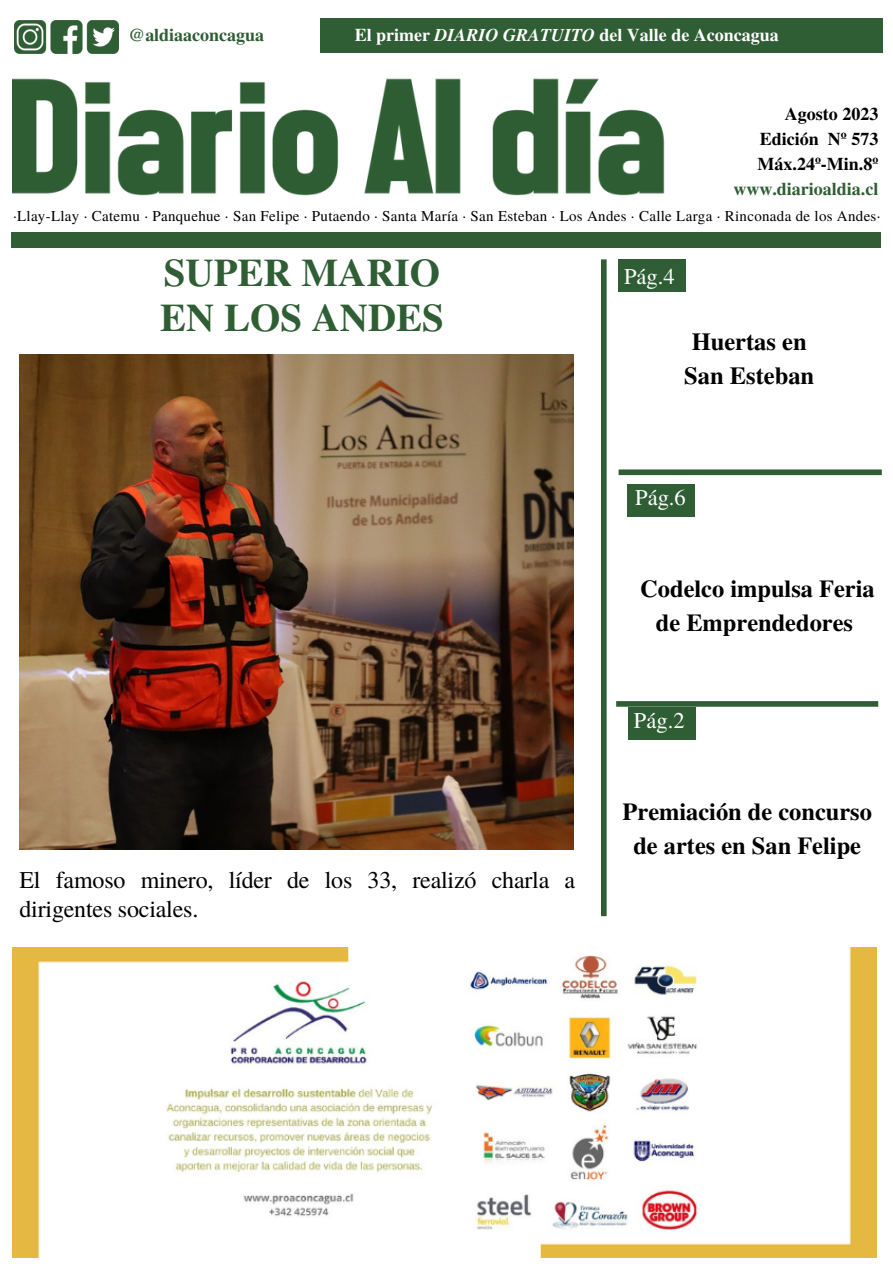
<style>
.page{position:relative;width:893px;height:1264px;background:#fff}
.page>*{position:absolute;margin:0;border:0;box-sizing:border-box;transform-origin:0 0}
.t1{font:700 39px "Te X Gyre Termes";color:#2f5d34}
.t2{font:700 24.45px/33.8px "Te X Gyre Termes";color:#000;text-align:center}
.t3{font:24px/28px "Te X Gyre Termes";letter-spacing:-.01em;color:#000}
.t4{font:22.5px "Te X Gyre Termes";color:#fff}
.t5{font:700 18px "Te X Gyre Termes";color:#fff}
.t6{font:700 18px "Te X Gyre Termes";color:#000}
.t7{font:700 18px "Te X Gyre Termes";color:#2f5d34}
.t8{font:15px "Te X Gyre Termes";letter-spacing:.02em;color:#000}
.s1{font-style:italic}
</style>
<div class="page">
<img style="left:12px;top:947px;width:864px;height:310px">
<div style="left:618px;top:259px;width:68px;height:33px;background:#2f5d34"></div>
<div style="left:626px;top:484px;width:68px;height:32px;background:#2f5d34"></div>
<div style="left:628px;top:706px;width:67px;height:33px;background:#2f5d34"></div>
<img style="left:12px;top:53px;width:653px;height:143px">
<div style="left:320px;top:19px;width:562px;height:34px;background:#2f5d34"></div>
<div style="left:11px;top:232px;width:870px;height:16px;background:#2f5d34"></div>
<div style="left:601px;top:259px;width:5px;height:657px;background:#2f5d34"></div>
<div style="left:618px;top:469px;width:263px;height:6px;background:#2f5d34"></div>
<div style="left:616px;top:701px;width:262px;height:5px;background:#2f5d34"></div>
<img style="left:14px;top:21px;width:105px;height:32px">
<img style="left:19px;top:354px;width:555px;height:495px">
<p class="t7" style="left:129px;top:21px;width:137px">@aldiaaconcagua</p>
<p class="t5" style="left:355px;top:21px;width:425px">El primer <span class="s1">DIARIO GRATUITO</span> del Valle de Aconcagua</p>
<p class="t6" style="left:784px;top:100px;width:95px">Agosto 2023</p>
<p class="t6" style="left:759px;top:125px;width:120px">Edición Nº 573</p>
<p class="t6" style="left:757px;top:150px;width:122px">Máx.24º-Min.8º</p>
<p class="t7" style="left:733px;top:174px;width:146px">www.diarioaldia.cl</p>
<p class="t8" style="left:13px;top:205px;width:868px">·Llay-Llay · Catemu · Panquehue · San Felipe · Putaendo · Santa María · San Esteban · Los Andes · Calle Larga · Rinconada de los Andes·</p>
<p class="t1" style="left:164px;top:242px;width:277px">SUPER MARIO</p>
<p class="t1" style="left:160px;top:287px;width:285px">EN LOS ANDES</p>
<p class="t3" style="left:19px;top:865px;width:557px">El famoso minero, líder de los 33, realizó charla a dirigentes sociales.</p>
<p class="t4" style="left:624px;top:260px;width:52px">Pág.4</p>
<p class="t2" style="left:691px;top:324px;width:117px">Huertas en</p>
<p class="t2" style="left:684px;top:357px;width:132px">San Esteban</p>
<p class="t4" style="left:635px;top:481px;width:52px">Pág.6</p>
<p class="t2" style="left:640px;top:571px;width:236px">Codelco impulsa Feria de Emprendedores</p>
<p class="t4" style="left:634px;top:704px;width:52px">Pág.2</p>
<p class="t2" style="left:622px;top:793px;width:251px">Premiación de concurso de artes en San Felipe</p>
</div>
